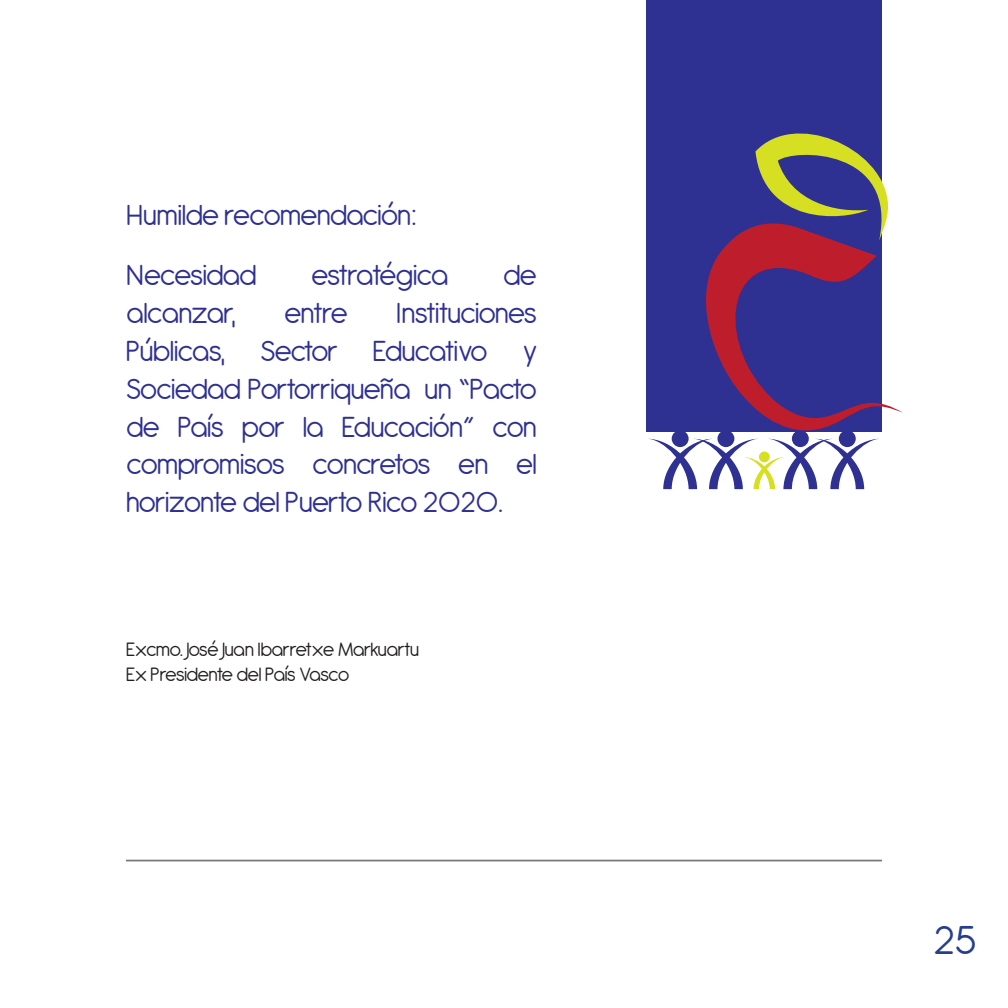
<style>
.page{position:relative;width:1008px;height:1008px;background:#fff}
.page>*{position:absolute;margin:0;border:0;box-sizing:border-box;transform-origin:0 0}
.t1{font:43.75px "Antipasto";color:#253f8e}
.t2{font:31.5px/37.8px "Antipasto";letter-spacing:-.04em;color:#2e3092;text-align:justify}
.t3{font:21px "Antipasto";letter-spacing:-.04em;color:#231f20}
</style>
<div class="page">
<hr style="left:126px;top:860px;width:756px;height:1px;background:#76787b">
<div style="left:646px;top:0;width:236px;height:431px;background:#2e3092"></div>
<div style="left:717px;top:430px;width:17px;height:17px;background:#2e3092;border-radius:50%"></div>
<div style="left:672px;top:430px;width:17px;height:17px;background:#2e3092;border-radius:50%"></div>
<div style="left:839px;top:430px;width:17px;height:17px;background:#2e3092;border-radius:50%"></div>
<div style="left:792px;top:430px;width:17px;height:17px;background:#2e3092;border-radius:50%"></div>
<svg style="left:650px;top:439px;width:228px;height:50px"></svg>
<div style="left:759px;top:452px;width:11px;height:10px;background:#d6df21;border-radius:50%"></div>
<svg style="left:755px;top:133px;width:133px;height:84px"></svg>
<svg style="left:706px;top:217px;width:197px;height:214px"></svg>
<p class="t2" style="left:126px;top:196px;width:292px">Humilde recomendación:</p>
<p class="t2" style="left:126px;top:257px;width:132px">Necesidad</p>
<p class="t2" style="left:311px;top:257px;width:139px">estratégica</p>
<p class="t2" style="left:503px;top:257px;width:36px">de</p>
<p class="t2" style="left:126px;top:295px;width:112px">alcanzar,</p>
<p class="t2" style="left:284px;top:295px;width:66px">entre</p>
<p class="t2" style="left:126px;top:295px;width:413px;text-indent:270px">Instituciones Públicas, Sector Educativo y Sociedad Portorriqueña un “Pacto de País por la Educación” con compromisos concretos en el horizonte del Puerto Rico 2020.</p>
<p class="t3" style="left:126px;top:637px;width:295px">Excmo. José Juan Ibarretxe Markuartu</p>
<p class="t3" style="left:126px;top:662px;width:225px">Ex Presidente del País Vasco</p>
<h1 class="t1" style="left:933px;top:915px;width:45px">25</h1>
</div>
